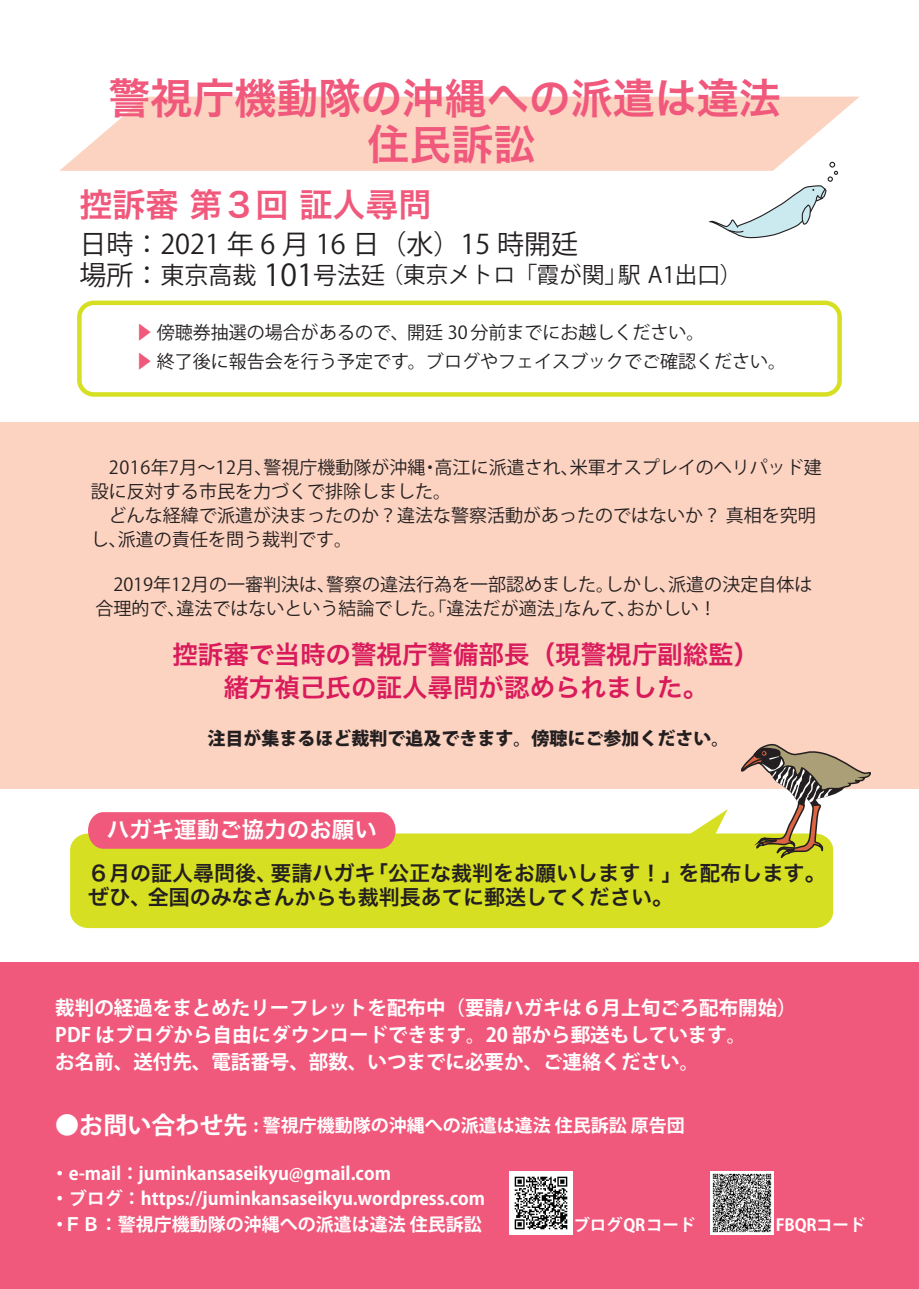
<style>
.page{position:relative;width:919px;height:1289px;background:#fff}
.page>*{position:absolute;margin:0;border:0;box-sizing:border-box;transform-origin:0 0}
.t1{font:42px/46.5px "Hira Kaku Pro N W6";color:#f0597c;text-align:center}
.t2{font:33px "Hira Kaku Pro N W6";color:#f0597c}
.t3{font:27px "Koz Go Pr 6 N";color:#231f20}
.t4{font:25.5px/33px "Hira Kaku Pro N W6";color:#d91a5b;text-align:center}
.t5{font:22.5px "Koz Go Pr 6 N";color:#231f20}
.t6{font:22.5px "Hira Kaku Pro N W6";color:#fff}
.t7{font:21px/24px "Hira Kaku Pro N W6";color:#231f20}
.t8{font:700 19.5px/27px "Koz Go Pr 6 N";color:#fff}
.t9{font:18px/24px "Koz Go Pr 6 N";color:#231f20}
.t10{font:700 18px/25.5px "Koz Go Pr 6 N";color:#fff}
.t11{font:800 18px "Koz Go Pr 6 N";color:#231f20}
.t12{font:700 16.5px "Koz Go Pr 6 N";letter-spacing:-.01em;color:#fff}
.s1{font-size:27px}
.s2{font-size:24px}
.s3{font-size:30px}
.s4{color:#f0597c}
</style>
<div class="page">
<div style="left:0;top:962px;width:918px;height:326px;background:#f0597c"></div>
<div style="left:70px;top:833px;width:763px;height:95px;background:#d6df21;border-radius:17px"></div>
<svg style="left:684px;top:809px;width:43px;height:25px"></svg>
<div style="left:0;top:422px;width:918px;height:367px;background:#fcd2c0"></div>
<svg style="left:59px;top:97px;width:800px;height:74px;background:#fcd6c6"></svg>
<div style="left:77px;top:300px;width:764px;height:97px;border:4px solid #d6df21;border-radius:14px"></div>
<svg style="left:709px;top:162px;width:129px;height:77px"></svg>
<svg style="left:740px;top:743px;width:131px;height:146px"></svg>
<div style="left:88px;top:812px;width:307px;height:36px;background:#f0597c"></div>
<img style="left:509px;top:1171px;width:63px;height:63px">
<img style="left:710px;top:1171px;width:63px;height:63px">
<h1 class="t1" style="left:108px;top:73px;width:673px">警視庁機動隊の沖縄への派遣は違法住民訴訟</h1>
<h2 class="t2" style="left:79px;top:174px;width:353px">控訴審 第３回 証人尋問</h2>
<h3 class="t3" style="left:79px;top:229px;width:500px">日時：2021 年 6 月 16 日（水）15 時開廷</h3>
<p class="t5" style="left:79px;top:262px;width:664px"><span class="s1">場所：</span><span class="s2">東京高裁</span> <span class="s3">101</span><span class="s2">号法廷</span>（東京メトロ「霞が関」駅 A1出口）</p>
<p class="t9" style="left:135px;top:319px;width:653px;line-height:28.5px"><span class="s4">▶</span> 傍聴券抽選の場合があるので、開廷 30 分前までにお越しください。<br><span class="s4">▶</span> 終了後に報告会を行う予定です。ブログやフェイスブックでご確認ください。</p>
<p class="t9" style="left:91px;top:456px;width:732px">　2016年7月～12月、警視庁機動隊が沖縄・高江に派遣され、米軍オスプレイのヘリパッド建設に反対する市民を力づくで排除しました。<br>　どんな経緯で派遣が決まったのか？違法な警察活動があったのではないか？ 真相を究明し、派遣の責任を問う裁判です。</p>
<p class="t9" style="left:95px;top:573px;width:718px">　2019年12月の一審判決は、警察の違法行為を一部認めました。しかし、派遣の決定自体は合理的で、違法ではないという結論でした。「違法だが適法」なんて、おかしい！</p>
<h3 class="t4" style="left:172px;top:637px;width:588px">控訴審で当時の警視庁警備部長（現警視庁副総監）緒方禎己氏の証人尋問が認められました。</h3>
<p class="t11" style="left:207px;top:728px;width:523px">注目が集まるほど裁判で追及できます。傍聴にご参加ください。</p>
<p class="t6" style="left:107px;top:808px;width:271px">ハガキ運動ご協力のお願い</p>
<p class="t7" style="left:88px;top:859px;width:739px">６月の証人尋問後、要請ハガキ「公正な裁判をお願いします！」を配布します。ぜひ、全国のみなさんからも裁判長あてに郵送してください。</p>
<p class="t8" style="left:55px;top:994px;width:742px">裁判の経過をまとめたリーフレットを配布中（要請ハガキは６月上旬ごろ配布開始）<br>PDF はブログから自由にダウンロードできます。20 部から郵送もしています。<br>お名前、送付先、電話番号、部数、いつまでに必要か、ご連絡ください。</p>
<p class="t10" style="left:55px;top:1112px;width:631px"><span class="s2">●お問い合わせ先</span> : 警視庁機動隊の沖縄への派遣は違法 住民訴訟 原告団</p>
<p class="t10" style="left:51px;top:1160px;width:436px">・e-mail： juminkansaseikyu@gmail.com<br>・ブログ：https://juminkansaseikyu.wordpress.com・ＦＢ ：警視庁機動隊の沖縄への派遣は違法 住民訴訟</p>
<p class="t12" style="left:573px;top:1215px;width:123px">ブログQRコード</p>
<p class="t12" style="left:775px;top:1215px;width:91px">FBQRコード</p>
</div>
